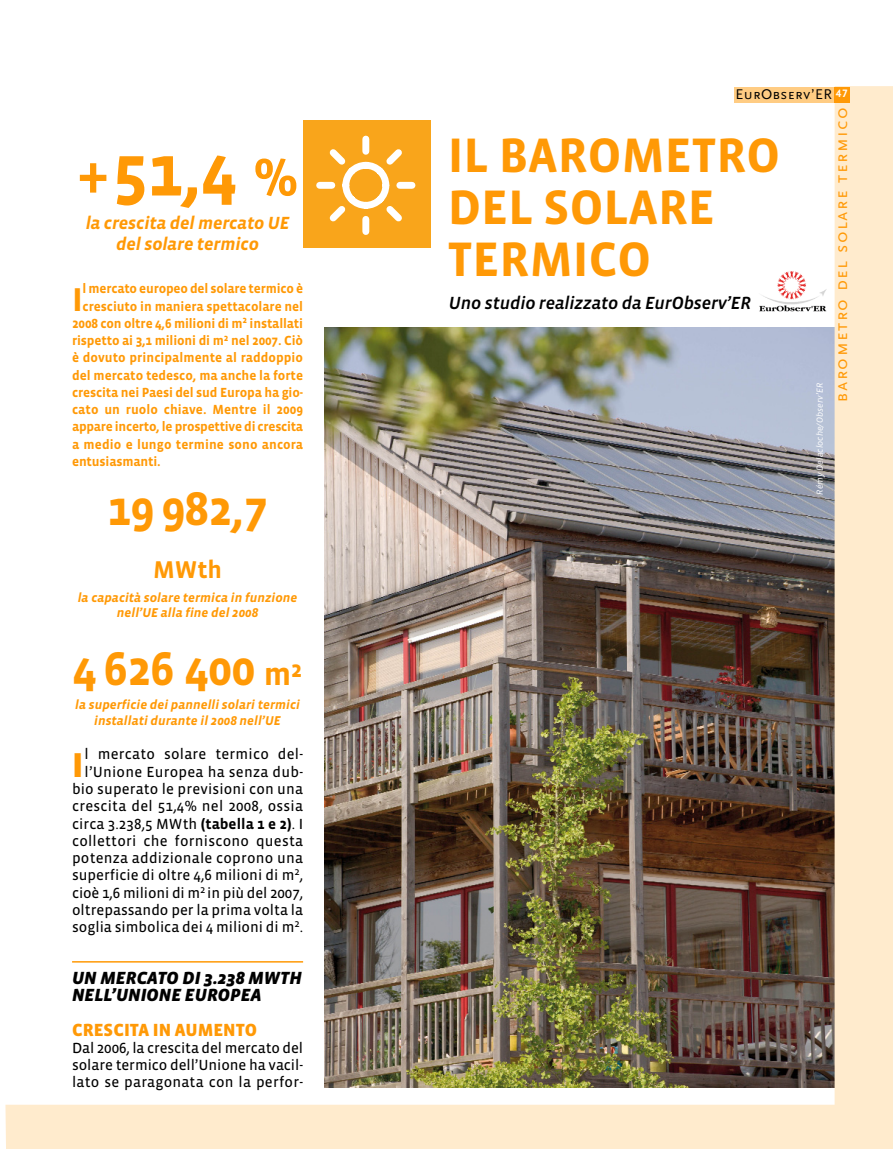
<style>
.page{position:relative;width:893px;height:1149px;background:#fff}
.page>*{position:absolute;margin:0;border:0;box-sizing:border-box;transform-origin:0 0}
.t1{font:700 72px "Vista Sans OT";color:#ff9906}
.t2{font:700 49.5px/51.8px "Vista Sans OT";color:#ff9906}
.t3{font:700 48.3px "Vista Sans OT";letter-spacing:-.015em;color:#ff9906}
.t4{font:900 35.25px "Vista Sans OT";color:#ff9906}
.t5{font:700 33.75px "Vista Sans OT";color:#ff9906}
.t6{font:700 24.75px "Vista Sans OT";color:#ff9906}
.t7{font:italic 900 18px/17.2px "Vista Sans OT";color:#000}
.t8{font:italic 700 18px/21px "Vista Sans OT";letter-spacing:-.01em;color:#ff9906;text-align:center}
.t9{font:italic 500 18px "Vista Sans OT";letter-spacing:-.01em;color:#000}
.t10{font:18px "Scala Sans Caps";letter-spacing:.085em;color:#ff9906}
.t11{font:900 18px "Vista Sans OT";color:#ff9906}
.t12{font:15px/17.2px "Vista Sans OT";letter-spacing:.01em;color:#000;text-align:right}
.t13{font:14.7px "Scala Sans Caps";letter-spacing:.03em;color:#000}
.t14{font:700 13.5px "Vista Sans OT";letter-spacing:-.01em;color:#ff9906}
.t15{font:italic 700 13.05px/15.6px "Vista Sans OT";color:#ff9906;text-align:center}
.t16{font:italic 9px "Vista Sans OT";color:#fff}
.s1{font-size:64.5px}
.s2{font-size:54px}
.s3{font-size:32.55px}
.s4{font-weight:700}
.s5{font-family:"Scala Sans LF";font-weight:700;font-size:11.25px;color:#fff}
</style>
<div class="page">
<img style="left:5px;top:86px;width:887px;height:1062px">
<div style="left:735px;top:87px;width:99px;height:15px;background:#ffcc83"></div>
<div style="left:834px;top:87px;width:15px;height:15px;background:#ff9906"></div>
<div style="left:303px;top:121px;width:128px;height:127px;background:#f9a51b"></div>
<svg style="left:316px;top:135px;width:100px;height:100px"></svg>
<hr style="left:72px;top:960px;width:231px;height:2px;background:#ff9906">
<img style="left:754px;top:269px;width:73px;height:43px">
<h1 class="t1" style="left:77px;top:141px;width:222px"><span class="s1">+</span>51,4 <span class="s2">%</span></h1>
<p class="t8" style="left:86px;top:213px;width:205px">la crescita del mercato UE del solare termico</p>
<h3 class="t5" style="left:72px;top:285px;width:12px">I</h3>
<p class="t14" style="left:83px;top:283px;width:222px">l mercato europeo del solare termico è</p>
<p class="t14" style="left:83px;top:300px;width:222px">cresciuto in maniera spettacolare nel</p>
<p class="t14" style="left:72px;top:317px;width:233px">2008 con oltre 4,6 milioni di m<sup>2</sup> installati</p>
<p class="t14" style="left:72px;top:335px;width:233px">rispetto ai 3,1 milioni di m<sup>2</sup> nel 2007. Ciò</p>
<p class="t14" style="left:72px;top:352px;width:233px">è dovuto principalmente al raddoppio</p>
<p class="t14" style="left:72px;top:369px;width:233px">del mercato tedesco, ma anche la forte</p>
<p class="t14" style="left:72px;top:386px;width:233px">crescita nei Paesi del sud Europa ha gio-</p>
<p class="t14" style="left:72px;top:404px;width:233px">cato un ruolo chiave. Mentre il 2009</p>
<p class="t14" style="left:72px;top:421px;width:233px">appare incerto, le prospettive di crescita</p>
<p class="t14" style="left:72px;top:438px;width:233px">a medio e lungo termine sono ancora</p>
<p class="t14" style="left:72px;top:455px;width:90px">entusiasmanti.</p>
<h3 class="t3" style="left:107px;top:488px;width:162px">19 982,7</h3>
<h3 class="t6" style="left:153px;top:558px;width:70px">MWth</h3>
<p class="t15" style="left:78px;top:589px;width:221px">la capacità solare termica in funzione nell’UE alla fine del 2008</p>
<h3 class="t3" style="left:73px;top:648px;width:231px">4 626 400 <span class="s3">m</span><sup>2</sup></h3>
<p class="t15" style="left:75px;top:697px;width:226px">la superficie dei pannelli solari termici installati durante il 2008 nell’UE</p>
<p class="t12" style="left:72px;top:746px;width:233px">l mercato solare termico del&shy;l’Unione Europea ha senza dub&shy;bio superato le previsioni con una crescita del 51,4% nel 2008, ossia circa 3.238,5 MWth <span class="s4">(tabella 1 e 2)</span>. I collettori che forniscono questa potenza addizionale coprono una superficie di oltre 4,6 milioni di m<sup>2</sup>, cioè 1,6 milioni di m<sup>2</sup> in più del 2007, oltrepassando per la prima volta la soglia simbolica dei 4 milioni di m<sup>2</sup>.</p>
<p class="t7" style="left:72px;top:969px;width:231px">UN MERCATO DI 3.238 MWTH<br>NELL’UNIONE EUROPEA</p>
<p class="t11" style="left:72px;top:1021px;width:187px">CRESCITA IN AUMENTO</p>
<p class="t12" style="left:72px;top:1039px;width:233px;text-align:justify">Dal 2006, la crescita del mercato del solare termico dell’Unione ha vacil&shy;lato se paragonata con la perfor-</p>
<h3 class="t4" style="left:72px;top:749px;width:13px">I</h3>
<p class="t13" style="left:735px;top:85px;width:114px">EurObserv’ER <span class="s5">47</span></p>
<p class="t10" style="left:830px;top:402px;width:296px;rotate:-90deg">barometro del solare termico</p>
<h2 class="t2" style="left:448px;top:132px;width:334px">IL BAROMETRO<br>DEL SOLARE<br>TERMICO</h2>
<p class="t9" style="left:449px;top:294px;width:304px">Uno studio realizzato da EurObserv’ER</p>
<p class="t16" style="left:816px;top:494px;width:113px;rotate:-90deg">Rémy Delacloche/Observ’ER</p>
</div>
